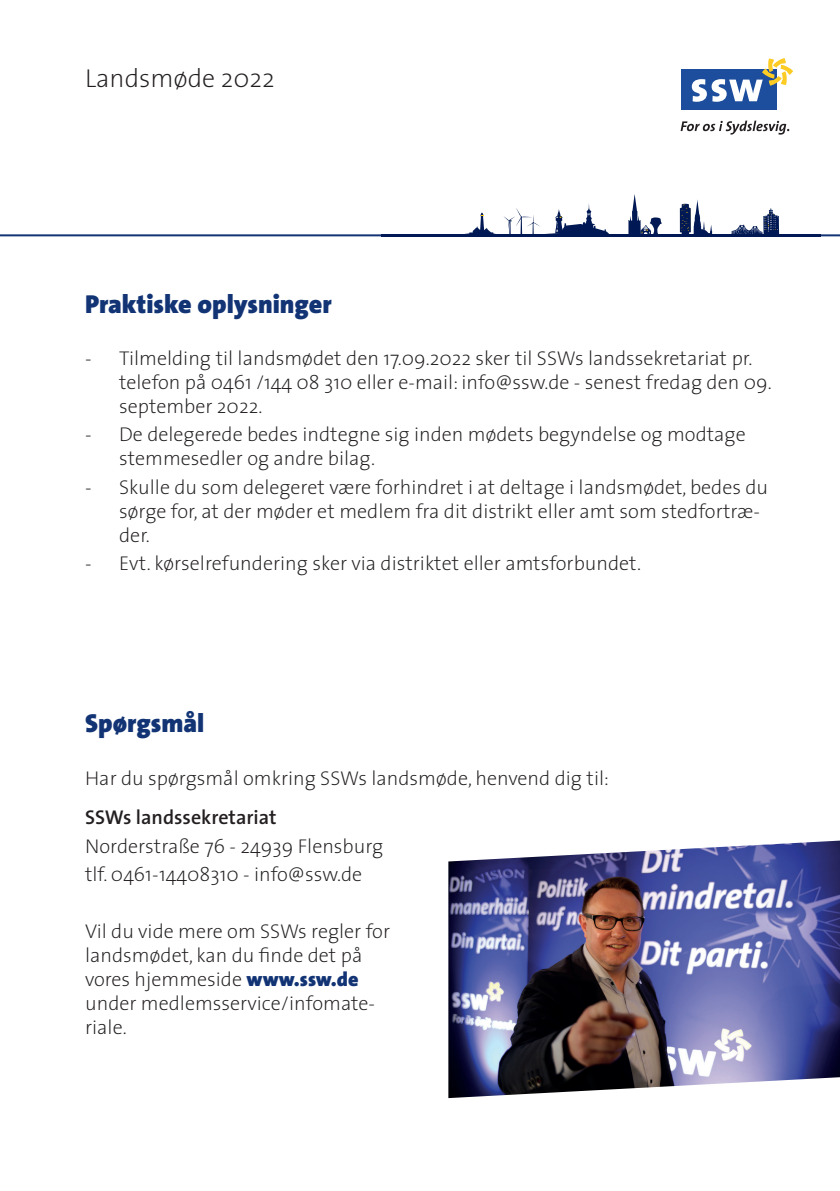
<style>
.page{position:relative;width:840px;height:1191px;background:#fff}
.page>*{position:absolute;margin:0;border:0;box-sizing:border-box;transform-origin:0 0}
.t1{font:900 26px "The Sans";color:#123475}
.t2{font:200 26px "The Sans";color:#231f20}
.t3{font:200 20px/24px "The Sans";color:#231f20}
.t4{font:600 20px "The Sans";color:#231f20}
.s1{font-weight:900;color:#123475}
</style>
<div class="page">
<div style="left:681px;top:70px;width:95px;height:40px;background:#1c4e9d"></div>
<svg style="left:691px;top:58px;width:101px;height:44px"></svg>
<svg style="left:680px;top:121px;width:108px;height:14px"></svg>
<hr style="left:0;top:234px;width:839px;height:2px;background:#123475">
<svg style="left:628px;top:194px;width:33px;height:41px"></svg>
<svg style="left:679px;top:199px;width:32px;height:36px"></svg>
<svg style="left:463px;top:203px;width:147px;height:32px"></svg>
<hr style="left:381px;top:235px;width:438px;height:1px;background:#001954">
<svg style="left:729px;top:208px;width:49px;height:27px"></svg>
<img style="left:448px;top:840px;width:391px;height:258px">
<h1 class="t2" style="left:85px;top:57px;width:191px">Landsmøde 2022</h1>
<h1 class="t1" style="left:85px;top:282px;width:248px">Praktiske oplysninger</h1>
<p class="t3" style="left:119px;top:345px;width:653px;text-indent:-34px">- Tilmelding til landsmødet den 17.09.2022 sker til SSWs landssekretariat pr. telefon på 0461 /144 08 310 eller e-mail: info@ssw.de - senest fredag den 09. september 2022.</p>
<p class="t3" style="left:119px;top:422px;width:627px;text-indent:-34px">- De delegerede bedes indtegne sig inden mødets begyndelse og modtage stemmesedler og andre bilag.</p>
<p class="t3" style="left:119px;top:474px;width:650px;text-indent:-34px">- Skulle du som delegeret være forhindret i at deltage i landsmødet, bedes du sørge for, at der møder et medlem fra dit distrikt eller amt som stedfortræ&shy;der.</p>
<p class="t3" style="left:85px;top:551px;width:557px">- Evt. kørselrefundering sker via distriktet eller amtsforbundet.</p>
<h1 class="t1" style="left:85px;top:701px;width:121px">Spørgsmål</h1>
<p class="t3" style="left:85px;top:765px;width:525px">Har du spørgsmål omkring SSWs landsmøde, henvend dig til:</p>
<p class="t4" style="left:85px;top:800px;width:193px">SSWs landssekretariat</p>
<p class="t3" style="left:85px;top:831px;width:299px;line-height:28.6px">Norderstraße 76 - 24939 Flensburg tlf. 0461-14408310 - info@ssw.de</p>
<p class="t3" style="left:85px;top:919px;width:306px">Vil du vide mere om SSWs regler for landsmødet, kan du finde det på vores hjemmeside <span class="s1">www.ssw.de </span>under medlemsservice/infomate&shy;riale.</p>
</div>
